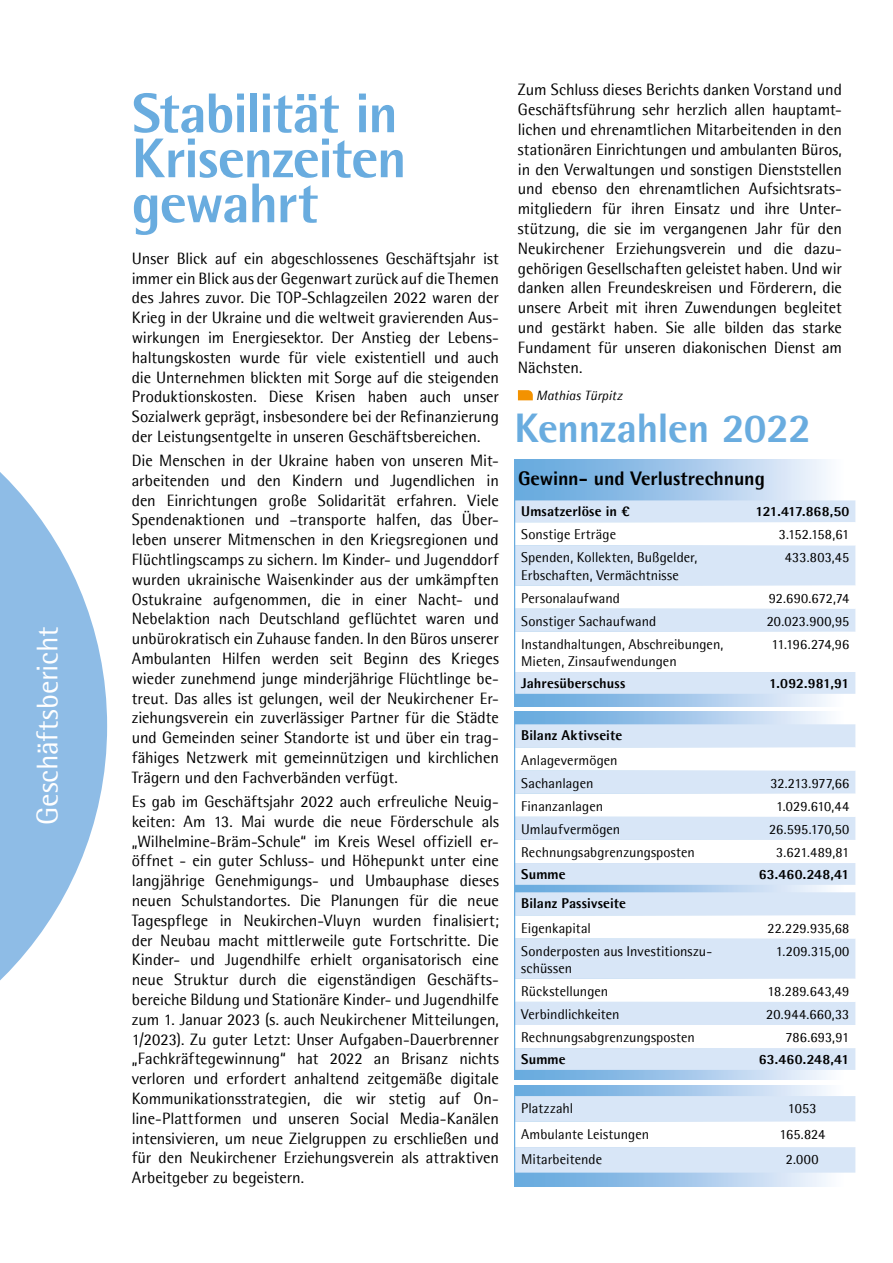
<style>
.page{position:relative;width:893px;height:1263px;background:#fff}
.page>*{position:absolute;margin:0;border:0;box-sizing:border-box;transform-origin:0 0}
.t1{font:700 56.25px/45px "Agfa Rotis Semisans Ex";letter-spacing:-.025em;color:#69acdf}
.t2{font:700 41.4px "Agfa Rotis Semisans Ex";letter-spacing:-.02em;color:#69acdf}
.t3{font:30px "Agfa Rotis Semisans";letter-spacing:-.01em;color:#fff}
.t4{font:700 19.65px "Agfa Rotis Semisans Ex";letter-spacing:-.01em;color:#000}
.t5{font:16.5px/19.8px "Agfa Rotis Semisans";letter-spacing:-.005em;color:#000;text-align:justify}
.t6{font:14.25px/17.1px "Agfa Rotis Semisans";letter-spacing:.005em;color:#000}
.t7{font:700 14.25px "Agfa Rotis Semisans Ex";letter-spacing:.005em;color:#000}
.t8{font:700 14.25px "Agfa Rotis Semisans Ex";letter-spacing:-.04em;color:#000}
.t9{font:14.25px "Agfa Rotis Semisans";letter-spacing:-.015em;color:#000}
.t10{font:14.25px "Agfa Rotis Semisans";letter-spacing:-.025em;color:#000}
.t11{font:italic 13.5px "Agfa Rotis Semisans";letter-spacing:.01em;color:#000}
</style>
<div class="page">
<div style="left:514px;top:1085px;width:329px;height:101px;background:linear-gradient(to right,#5aa1db,#f4f5fd)"></div>
<div style="left:514px;top:711px;width:329px;height:368px;background:linear-gradient(to right,#5aa1db,#f4f5fd)"></div>
<div style="left:514px;top:460px;width:329px;height:246px;background:linear-gradient(to right,#5aa1db,#f4f5fd)"></div>
<svg style="left:0;top:472px;width:107px;height:509px;fill:#8ebce6"></svg>
<svg style="left:515px;top:1096px;width:340px;height:76px"></svg>
<div style="left:515px;top:892px;width:340px;height:178px;background:#d8e6f7"></div>
<svg style="left:515px;top:915px;width:340px;height:133px"></svg>
<div style="left:515px;top:724px;width:340px;height:161px;background:#d8e6f7"></div>
<svg style="left:515px;top:747px;width:340px;height:116px"></svg>
<div style="left:515px;top:500px;width:340px;height:194px;background:#d8e6f7"></div>
<svg style="left:515px;top:522px;width:340px;height:150px"></svg>
<svg style="left:518px;top:390px;width:15px;height:10px"></svg>
<h3 class="t3" style="left:29px;top:825px;width:200px;rotate:-90deg">Geschäftsbericht</h3>
<h1 class="t1" style="left:132px;top:90px;width:277px">Stabilität in<br>Krisenzeiten gewahrt</h1>
<p class="t5" style="left:132px;top:248px;width:369px">Unser Blick auf ein abgeschlossenes Geschäftsjahr ist immer ein Blick aus der Gegenwart zurück auf die Themen des Jahres zuvor. Die TOP-Schlagzeilen 2022 waren der Krieg in der Ukraine und die weltweit gravierenden Aus&shy;wirkungen im Energiesektor. Der Anstieg der Lebens&shy;haltungskosten wurde für viele existentiell und auch die Unternehmen blickten mit Sorge auf die steigenden Produktionskosten. Diese Krisen haben auch unser Sozialwerk geprägt, insbesondere bei der Refinanzierung der Leistungsentgelte in unseren Geschäftsbereichen.</p>
<p class="t5" style="left:132px;top:450px;width:369px">Die Menschen in der Ukraine haben von unseren Mit&shy;arbeitenden und den Kindern und Jugendlichen in den Einrichtungen große Solidarität erfahren. Viele Spendenaktionen und –transporte halfen, das Über&shy;leben unserer Mitmenschen in den Kriegsregionen und Flüchtlingscamps zu sichern. Im Kinder- und Jugenddorf wurden ukrainische Waisenkinder aus der umkämpften Ostukraine aufgenommen, die in einer Nacht- und Nebelaktion nach Deutschland geflüchtet waren und unbürokratisch ein Zuhause fanden. In den Büros unserer Ambulanten Hilfen werden seit Beginn des Krieges wieder zunehmend junge minderjährige Flüchtlinge be&shy;treut. Das alles ist gelungen, weil der Neukirchener Er&shy;ziehungsverein ein zuverlässiger Partner für die Städte und Gemeinden seiner Standorte ist und über ein trag&shy;fähiges Netzwerk mit gemeinnützigen und kirchlichen Trägern und den Fachverbänden verfügt.</p>
<p class="t5" style="left:132px;top:791px;width:369px">Es gab im Geschäftsjahr 2022 auch erfreuliche Neuig&shy;keiten: Am 13. Mai wurde die neue Förderschule als „Wilhelmine-Bräm-Schule“ im Kreis Wesel offiziell er&shy;öffnet - ein guter Schluss- und Höhepunkt unter eine langjährige Genehmigungs- und Umbauphase dieses neuen Schulstandortes. Die Planungen für die neue Tagespflege in Neukirchen-Vluyn wurden finalisiert; der Neubau macht mittlerweile gute Fortschritte. Die Kinder- und Jugendhilfe erhielt organisatorisch eine neue Struktur durch die eigenständigen Geschäfts&shy;bereiche Bildung und Stationäre Kinder- und Jugendhilfe zum 1. Januar 2023 (s. auch Neukirchener Mitteilungen, 1/2023). Zu guter Letzt: Unser Aufgaben-Dauerbrenner „Fachkräftegewinnung“ hat 2022 an Brisanz nichts verloren und erfordert anhaltend zeitgemäße digitale Kommunikationsstrategien, die wir stetig auf On&shy;line-Plattformen und unseren Social Media-Kanälen intensivieren, um neue Zielgruppen zu erschließen und für den Neukirchener Erziehungsverein als attraktiven Arbeitgeber zu begeistern.</p>
<p class="t5" style="left:518px;top:80px;width:326px">Zum Schluss dieses Berichts danken Vorstand und Geschäftsführung sehr herzlich allen hauptamt&shy;lichen und ehrenamtlichen Mitarbeitenden in den stationären Einrichtungen und ambulanten Büros, in den Verwaltungen und sonstigen Dienststellen und ebenso den ehrenamtlichen Aufsichtsrats&shy;mitgliedern für ihren Einsatz und ihre Unter&shy;stützung, die sie im vergangenen Jahr für den Neukirchener Erziehungsverein und die dazu&shy;gehörigen Gesellschaften geleistet haben. Und wir danken allen Freundeskreisen und Förderern, die unsere Arbeit mit ihren Zuwendungen begleitet und gestärkt haben. Sie alle bilden das starke Fundament für unseren diakonischen Dienst am Nächsten.</p>
<p class="t11" style="left:536px;top:388px;width:88px">Mathias Türpitz</p>
<h2 class="t2" style="left:514px;top:402px;width:298px">Kennzahlen 2022</h2>
<p class="t4" style="left:518px;top:466px;width:248px">Gewinn- und Verlustrechnung</p>
<p class="t7" style="left:521px;top:503px;width:110px">Umsatzerlöse in ¤</p>
<p class="t8" style="left:755px;top:503px;width:95px">121.417.868,50</p>
<p class="t6" style="left:521px;top:526px;width:96px">Sonstige Erträge</p>
<p class="t6" style="left:779px;top:526px;width:72px">3.152.158,61</p>
<p class="t6" style="left:521px;top:549px;width:178px">Spenden, Kollekten, Bußgelder,<br>Erbschaften, Vermächtnisse</p>
<p class="t6" style="left:785px;top:549px;width:66px">433.803,45</p>
<p class="t6" style="left:521px;top:589px;width:100px">Personalaufwand</p>
<p class="t6" style="left:769px;top:589px;width:82px">92.690.672,74</p>
<p class="t6" style="left:521px;top:612px;width:137px">Sonstiger Sachaufwand</p>
<p class="t6" style="left:767px;top:612px;width:84px">20.023.900,95</p>
<p class="t6" style="left:521px;top:635px;width:204px">Instandhaltungen, Abschreibungen,<br>Mieten, Zinsaufwendungen</p>
<p class="t10" style="left:771px;top:636px;width:79px">11.196.274,96</p>
<p class="t7" style="left:521px;top:674px;width:106px">Jahresüberschuss</p>
<p class="t7" style="left:769px;top:674px;width:82px">1.092.981,91</p>
<p class="t7" style="left:521px;top:726px;width:103px">Bilanz Aktivseite</p>
<p class="t6" style="left:521px;top:748px;width:98px;line-height:23.1px">Anlagevermögen<br>Sachanlagen</p>
<p class="t9" style="left:770px;top:774px;width:80px">32.213.977,66</p>
<p class="t6" style="left:521px;top:797px;width:83px">Finanzanlagen</p>
<p class="t6" style="left:776px;top:797px;width:75px">1.029.610,44</p>
<p class="t6" style="left:521px;top:820px;width:101px">Umlaufvermögen</p>
<p class="t6" style="left:769px;top:820px;width:82px">26.595.170,50</p>
<p class="t6" style="left:521px;top:843px;width:175px">Rechnungsabgrenzungsposten</p>
<p class="t6" style="left:776px;top:843px;width:75px">3.621.489,81</p>
<p class="t7" style="left:521px;top:865px;width:46px">Summe</p>
<p class="t7" style="left:759px;top:865px;width:92px">63.460.248,41</p>
<p class="t7" style="left:521px;top:894px;width:106px">Bilanz Passivseite</p>
<p class="t6" style="left:521px;top:919px;width:71px">Eigenkapital</p>
<p class="t6" style="left:767px;top:919px;width:83px">22.229.935,68</p>
<p class="t6" style="left:521px;top:942px;width:192px">Sonderposten aus Investitionszu&shy;schüssen</p>
<p class="t6" style="left:776px;top:942px;width:75px">1.209.315,00</p>
<p class="t6" style="left:521px;top:982px;width:89px">Rückstellungen</p>
<p class="t6" style="left:768px;top:982px;width:83px">18.289.643,49</p>
<p class="t6" style="left:521px;top:1005px;width:100px">Verbindlichkeiten</p>
<p class="t6" style="left:766px;top:1005px;width:85px">20.944.660,33</p>
<p class="t6" style="left:521px;top:1028px;width:175px">Rechnungsabgrenzungsposten</p>
<p class="t6" style="left:785px;top:1028px;width:65px">786.693,91</p>
<p class="t7" style="left:521px;top:1050px;width:46px">Summe</p>
<p class="t7" style="left:759px;top:1050px;width:92px">63.460.248,41</p>
<p class="t6" style="left:521px;top:1100px;width:54px">Platzzahl</p>
<p class="t6" style="left:788px;top:1100px;width:30px">1053</p>
<p class="t6" style="left:521px;top:1125px;width:129px">Ambulante Leistungen</p>
<p class="t6" style="left:779px;top:1125px;width:47px">165.824</p>
<p class="t6" style="left:521px;top:1151px;width:82px">Mitarbeitende</p>
<p class="t6" style="left:786px;top:1151px;width:34px">2.000</p>
</div>
